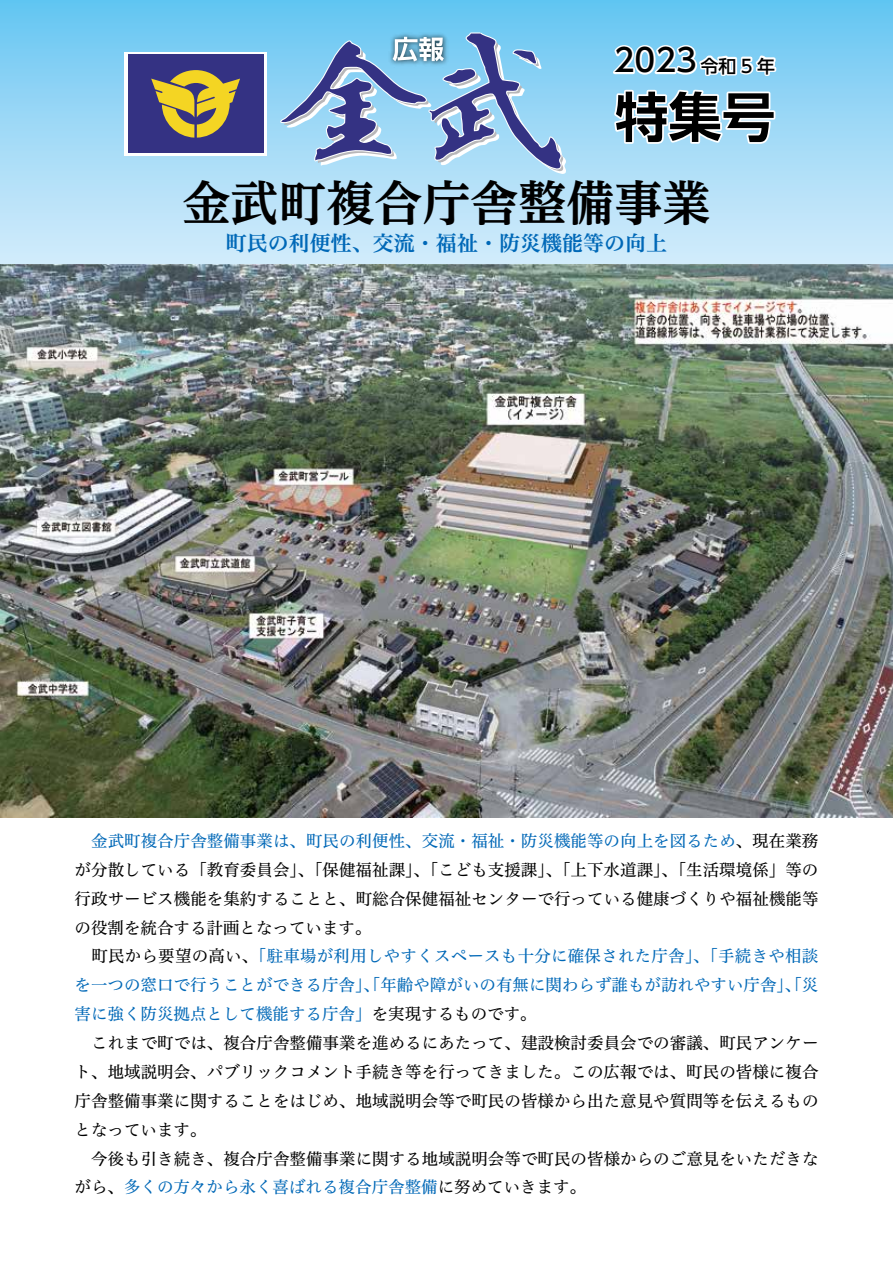
<style>
.page{position:relative;width:893px;height:1263px;background:#fff}
.page>*{position:absolute;margin:0;border:0;box-sizing:border-box;transform-origin:0 0}
.t1{font:700 53.4px "UD Shin Go Pro De";color:#000}
.t2{font:700 48px "UD Reimin Pro";color:#000}
.t3{font:500 31.5px "UD Shin Go Pro";color:#000}
.t4{font:21px "Hiragino UD Serif Std W6";color:#0068b7}
.t5{font:500 17.85px "UD Shin Go Pro";color:#000}
.t6{font:16.5px/28.8px "Hiragino UD Serif Std W4";color:#000}
.s1{color:#0068b7}
</style>
<div class="page">
<svg style="left:0;top:0;width:893px;height:265px;background:#a3daf6"></svg>
<img style="left:0;top:265px;width:893px;height:552px">
<div style="left:349px;top:13px;width:138px;height:18px;background:#6cc8f2"></div>
<svg style="left:279px;top:31px;width:288px;height:143px;background:#8ab4da"></svg>
<svg style="left:124px;top:52px;width:143px;height:103px"></svg>
<div style="left:128px;top:55px;width:135px;height:98px;background:#343283"></div>
<svg style="left:151px;top:70px;width:89px;height:68px"></svg>
<svg style="left:612px;top:88px;width:165px;height:58px"></svg>
<svg style="left:606px;top:43px;width:171px;height:35px"></svg>
<h3 class="t3" style="left:614px;top:35px;width:85px">2023</h3>
<h1 class="t1" style="left:615px;top:73px;width:162px">特集号</h1>
<p class="t5" style="left:701px;top:51px;width:76px">令和5 年</p>
<h2 class="t2" style="left:182px;top:164px;width:530px">金武町複合庁舎整備事業</h2>
<p class="t4" style="left:226px;top:228px;width:443px">町民の利便性、交流・福祉・防災機能等の向上</p>
<p class="t6" style="left:75px;top:825px;width:745px;text-indent:17px"><span class="s1">金武町複合庁舎整備事業は、町民の利便性、交流・福祉・防災機能等の向上を図るため</span>、現在業務が分散している「教育委員会」、「保健福祉課」、「こども支援課」、「上下水道課」、「生活環境係」等の行政サービス機能を集約することと、町総合保健福祉センターで行っている健康づくりや福祉機能等の役割を統合する計画となっています。<br>　町民から要望の高い、<span class="s1">「駐車場が利用しやすくスペースも十分に確保された庁舎」、「手続きや相談を一つの窓口で行うことができる庁舎」、「年齢や障がいの有無に関わらず誰もが訪れやすい庁舎」、「災害に強く防災拠点として機能する庁舎」</span>を実現するものです。<br>　これまで町では、複合庁舎整備事業を進めるにあたって、建設検討委員会での審議、町民アンケート、地域説明会、パブリックコメント手続き等を行ってきました。この広報では、町民の皆様に複合庁舎整備事業に関することをはじめ、地域説明会等で町民の皆様から出た意見や質問等を伝えるものとなっています。<br>　今後も引き続き、複合庁舎整備事業に関する地域説明会等で町民の皆様からのご意見をいただきながら、<span class="s1">多くの方々から永く喜ばれる複合庁舎整備</span>に努めていきます。</p>
</div>
